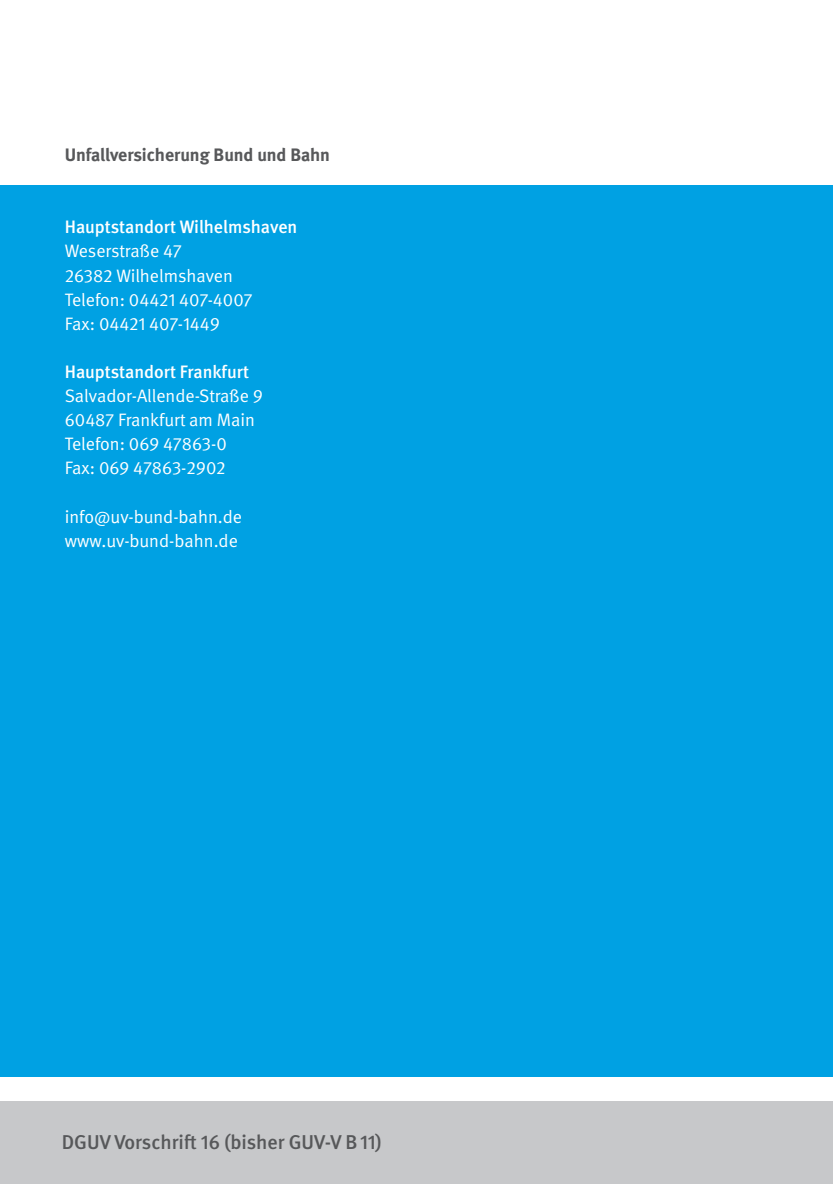
<style>
.page{position:relative;width:833px;height:1184px;background:#fff}
.page>*{position:absolute;margin:0;border:0;box-sizing:border-box;transform-origin:0 0}
.t1{font:500 20px "DGUV Meta";color:#57585a}
.t2{font:18px/24.2px "DGUV Meta";color:#fff}
.t3{font:500 18px "DGUV Meta";color:#fff}
.t4{font:700 18px "DGUV Meta";letter-spacing:-.005em;color:#57585a}
</style>
<div class="page">
<div style="left:0;top:1101px;width:832px;height:83px;background:#c7c8ca"></div>
<div style="left:0;top:185px;width:832px;height:892px;background:#00a1e3"></div>
<p class="t4" style="left:65px;top:144px;width:267px">Unfallversicherung Bund und Bahn</p>
<p class="t3" style="left:65px;top:217px;width:234px">Hauptstandort Wilhelmshaven</p>
<p class="t2" style="left:65px;top:240px;width:189px">Weserstraße 47<br>26382 Wilhelmshaven<br>Telefon: 04421 407-4007<br>Fax: 04421 407-1449</p>
<p class="t3" style="left:65px;top:361px;width:186px">Hauptstandort Frankfurt</p>
<p class="t2" style="left:65px;top:384px;width:200px">Salvador-Allende-Straße 9<br>60487 Frankfurt am Main<br>Telefon: 069 47863-0<br>Fax: 069 47863-2902</p>
<p class="t2" style="left:65px;top:505px;width:179px">info@uv-bund-bahn.de www.uv-bund-bahn.de</p>
<p class="t1" style="left:62px;top:1130px;width:321px">DGUV Vorschrift 16 (bisher GUV-V B11)</p>
</div>
